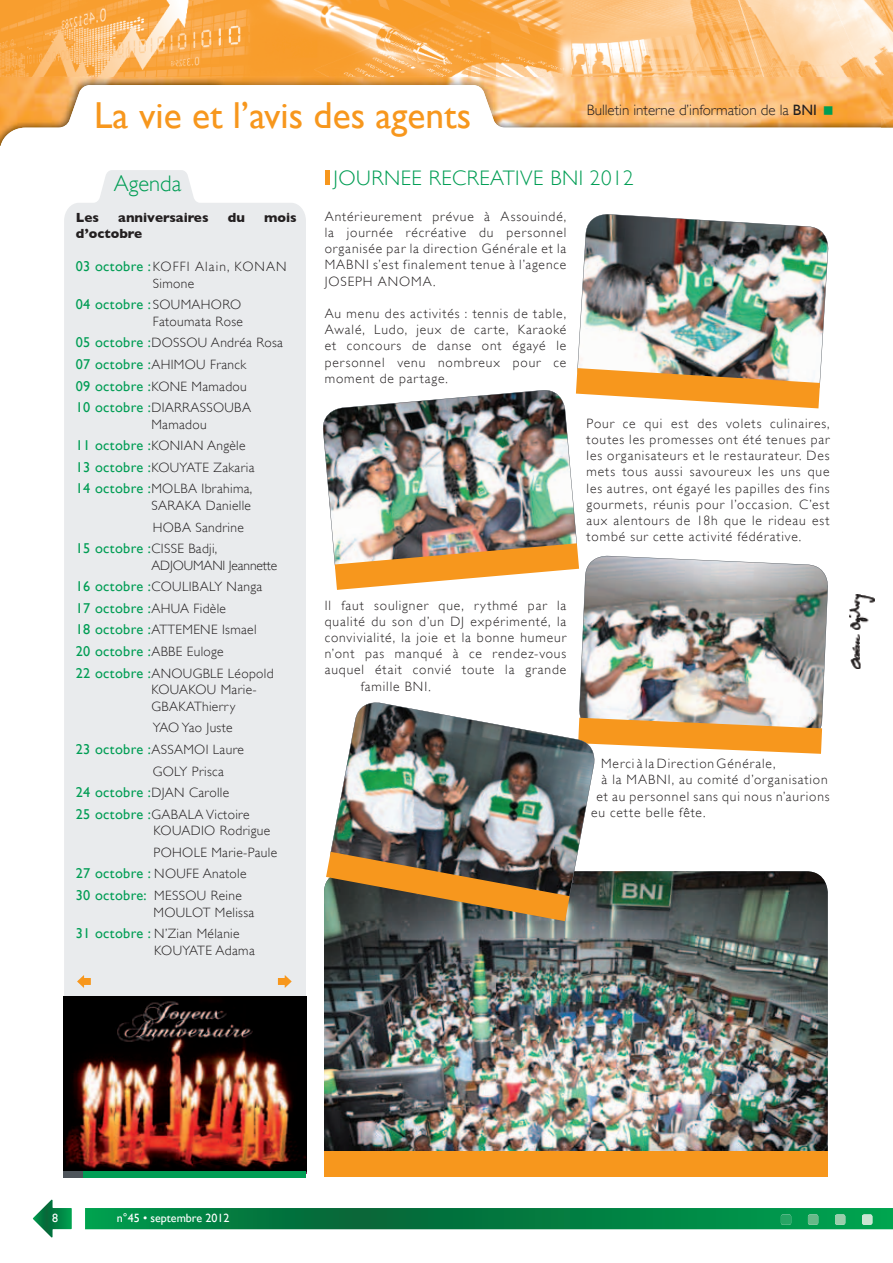
<style>
.page{position:relative;width:893px;height:1263px;background:#fff}
.page>*{position:absolute;margin:0;border:0;box-sizing:border-box;transform-origin:0 0}
.t1{font:37.5px "Gill Sans";color:#f7971d}
.t2{font:300 22.5px "Gill Sans";color:#009d54}
.t3{font:300 21px "Gill Sans";letter-spacing:.025em;color:#009d54}
.t4{font:300 15px "Gill Sans";letter-spacing:-.005em;color:#231f20}
.t5{font:14.25px "Gill Sans";letter-spacing:.025em;color:#009d54}
.t6{font:300 13.5px/16.2px "Gill Sans";letter-spacing:.05em;color:#231f20;text-align:justify}
.t7{font:300 13.5px/21.6px "Gill Sans";letter-spacing:.025em;color:#231f20}
.t8{font:300 13.5px/21.6px "Gill Sans";letter-spacing:-.01em;color:#231f20}
.t9{font:300 13.5px/16.5px "Gill Sans";letter-spacing:.085em;color:#231f20}
.t10{font:700 13.5px "Gill Sans";color:#231f20}
.t11{font:300 13.5px "Gill Sans";letter-spacing:.07em;color:#231f20}
.t12{font:12px "Gill Sans";color:#fff}
.s1{font-weight:400}
.s2{font-weight:400;font-size:14.25px;color:#009d54}
.s3{font-weight:300;font-size:13.5px;color:#231f20}
</style>
<div class="page">
<img style="left:0;top:0;width:893px;height:77px">
<img style="left:0;top:77px;width:881px;height:8px">
<img style="left:881px;top:77px;width:12px;height:8px">
<img style="left:33px;top:85px;width:860px;height:1153px">
<h1 class="t1" style="left:94px;top:93px;width:378px">La vie et l’avis des agents</h1>
<h1 class="t1" style="left:84px;top:93px;width:135px">Dossiers</h1>
<p class="t4" style="left:587px;top:102px;width:231px">Bulletin interne d’information de la <span class="s1">BNI</span></p>
<h2 class="t2" style="left:114px;top:171px;width:69px">Agenda</h2>
<h3 class="t3" style="left:334px;top:166px;width:301px">JOURNEE RECREATIVE BNI 2012</h3>
<p class="t6" style="left:325px;top:208px;width:243px">Antérieurement prévue à Assouindé, la journée récréative du personnel organisée par la direction Générale et la MABNI s’est finalement tenue à l’agence JOSEPH ANOMA.</p>
<p class="t6" style="left:325px;top:305px;width:243px">Au menu des activités : tennis de table, Awalé, Ludo, jeux de carte, Karaoké et concours de danse ont égayé le personnel venu nombreux pour ce moment de partage.</p>
<p class="t10" style="left:76px;top:209px;width:25px">Les</p>
<p class="t10" style="left:118px;top:209px;width:92px">anniversaires</p>
<p class="t10" style="left:228px;top:209px;width:19px">du</p>
<p class="t10" style="left:264px;top:209px;width:34px">mois</p>
<p class="t10" style="left:76px;top:226px;width:68px">d’octobre</p>
<p class="t9" style="left:153px;top:258px;width:135px;text-indent:-77px"><span class="s2">03 octobre :</span> KOFFI Alain, KONAN<br>Simone</p>
<p class="t5" style="left:76px;top:296px;width:167px">04 octobre : <span class="s3">SOUMAHORO</span></p>
<p class="t7" style="left:76px;top:310px;width:209px;text-indent:77px">Fatoumata Rose<br><span class="s2">05 octobre :</span>DOSSOU Andréa Rosa<br><span class="s2">07 octobre :</span>AHIMOU Franck<br><span class="s2">09 octobre :</span>KONE Mamadou<br><span class="s2">10 octobre :</span> DIARRASSOUBA</p>
<p class="t7" style="left:76px;top:413px;width:180px;text-indent:76px">Mamadou<br><span class="s2">11 octobre :</span>KONIAN Angèle<br><span class="s2">13 octobre :</span>KOUYATE Zakaria<br><span class="s2">14 octobre :</span> MOLBA Ibrahima,</p>
<p class="t7" style="left:151px;top:495px;width:101px">SARAKA Danielle</p>
<p class="t7" style="left:153px;top:516px;width:93px">HOBA Sandrine</p>
<p class="t7" style="left:76px;top:538px;width:143px"><span class="s2">15 octobre :</span> CISSE Badji,</p>
<p class="t8" style="left:76px;top:554px;width:203px;text-indent:76px">ADJOUMANI Jeannette<br><span class="s2">16 octobre :</span>COULIBALY Nanga</p>
<p class="t5" style="left:76px;top:600px;width:152px">17 octobre :<span class="s3">AHUA Fidèle</span></p>
<p class="t7" style="left:76px;top:619px;width:182px"><span class="s2">18 octobre :</span>ATTEMENE Ismael</p>
<p class="t5" style="left:76px;top:643px;width:149px">20 octobre :<span class="s3">ABBE Euloge</span></p>
<p class="t7" style="left:151px;top:665px;width:124px;line-height:16.5px;text-indent:-76px"><span class="s2">22 octobre :</span> ANOUGBLE Léopold<br>KOUAKOU Marie-<br>GBAKAThierry</p>
<p class="t7" style="left:153px;top:717px;width:81px">YAO Yao Juste</p>
<p class="t7" style="left:76px;top:738px;width:170px"><span class="s2">23 octobre :</span> ASSAMOI Laure</p>
<p class="t7" style="left:153px;top:760px;width:73px">GOLY Prisca</p>
<p class="t7" style="left:76px;top:782px;width:155px"><span class="s2">24 octobre :</span>DJAN Carolle</p>
<p class="t7" style="left:76px;top:803px;width:175px"><span class="s2">25 octobre :</span>GABALA Victoire</p>
<p class="t7" style="left:154px;top:820px;width:118px">KOUADIO Rodrigue</p>
<p class="t7" style="left:154px;top:841px;width:125px">POHOLE Marie-Paule</p>
<p class="t7" style="left:76px;top:863px;width:172px"><span class="s2">27 octobre :</span> NOUFE Anatole</p>
<p class="t7" style="left:76px;top:885px;width:168px"><span class="s2">30 octobre:</span> MESSOU Reine</p>
<p class="t7" style="left:76px;top:901px;width:180px;text-indent:78px">MOULOT Melissa<br><span class="s2">31 octobre :</span> N’Zian Mélanie</p>
<p class="t7" style="left:154px;top:939px;width:102px">KOUYATE Adama</p>
<p class="t6" style="left:587px;top:415px;width:245px">Pour ce qui est des volets culinaires, toutes les promesses ont été tenues par les organisateurs et le restaurateur. Des mets tous aussi savoureux les uns que les autres, ont égayé les papilles des fins gourmets, réunis pour l’occasion. C’est aux alentours de 18h que le rideau est tombé sur cette activité fédérative.</p>
<p class="t6" style="left:325px;top:597px;width:243px">Il faut souligner que, rythmé par la</p>
<p class="t6" style="left:325px;top:613px;width:243px">qualité du son d’un DJ expérimenté, la</p>
<p class="t6" style="left:325px;top:629px;width:243px">convivialité, la joie et la bonne humeur</p>
<p class="t6" style="left:325px;top:645px;width:243px">n’ont pas manqué à ce rendez-vous</p>
<p class="t6" style="left:325px;top:662px;width:243px">auquel était convié toute la grande</p>
<p class="t6" style="left:361px;top:678px;width:71px">famille BNI.</p>
<p class="t11" style="left:601px;top:756px;width:176px">Merci à la Direction Générale,</p>
<p class="t6" style="left:601px;top:772px;width:228px">à la MABNI, au comité d’organisation</p>
<p class="t6" style="left:596px;top:788px;width:235px">et au personnel sans qui nous n’aurions</p>
<p class="t6" style="left:591px;top:804px;width:116px">eu cette belle fête.</p>
<p class="t12" style="left:52px;top:1211px;width:7px">8</p>
<p class="t12" style="left:117px;top:1211px;width:114px">n°45 • septembre 2012</p>
</div>
